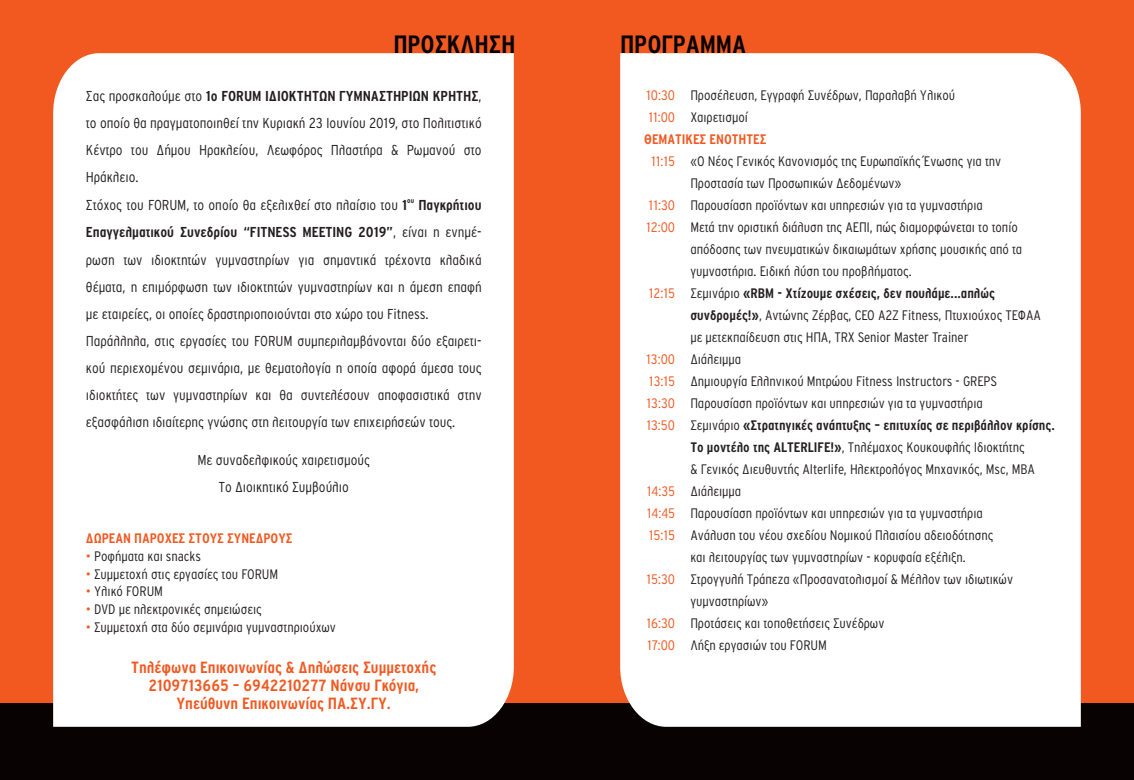
<style>
.page{position:relative;width:1134px;height:780px;background:#f15921}
.page>*{position:absolute;margin:0;border:0;box-sizing:border-box;transform-origin:0 0}
.t1{font:700 condensed 25px "PF Transit";color:#080302}
.t2{font:700 condensed 16.25px/17.8px "PF Transit";color:#f15921;text-align:center}
.t3{font:300 condensed 14.38px/27px "PF Transit";color:#231f20;text-align:justify}
.t4{font:300 condensed 13.75px/22px "PF Transit";color:#231f20}
.t5{font:300 condensed 13.75px/22px "PF Transit";color:#f15921}
.t6{font:700 condensed 13.75px "PF Transit";color:#f15921}
.t7{font:700 condensed 7.25px "PF Transit";color:#231f20}
.s1{font-weight:700}
.s2{color:#f15921}
</style>
<div class="page">
<div style="left:0;top:703px;width:1134px;height:77px;background:#080302"></div>
<div style="left:53px;top:53px;width:461px;height:673px;background:#fff"></div>
<div style="left:620px;top:53px;width:461px;height:673px;background:#fff"></div>
<h1 class="t1" style="left:393px;top:30px;width:123px">ΠΡΟΣΚΛΗΣΗ</h1>
<h1 class="t1" style="left:620px;top:30px;width:128px">ΠΡΟΓΡΑΜΜΑ</h1>
<p class="t3" style="left:86px;top:82px;width:397px">Σας προσκαλούμε στο <span class="s1">1ο FORUM ΙΔΙΟΚΤΗΤΩΝ ΓΥΜΝΑΣΤΗΡΙΩΝ ΚΡΗΤΗΣ</span>, το οποίο θα πραγματοποιηθεί την Κυριακή 23 Ιουνίου 2019, στο Πολιτιστικό Κέντρο του Δήμου Ηρακλείου, Λεωφόρος Πλαστήρα &amp; Ρωμανού στο</p>
<p class="t3" style="left:86px;top:163px;width:54px">Ηράκλειο.</p>
<p class="t7" style="left:407px;top:197px;width:8px">ου</p>
<p class="t3" style="left:86px;top:192px;width:397px">Στόχος του FORUM, το οποίο θα εξελιχθεί στο πλαίσιο του <span class="s1">1 Παγκρήτιου Επαγγελματικού Συνεδρίου “FITNESS MEETING 2019”</span>, είναι η ενημέ&shy;ρωση των ιδιοκτητών γυμναστηρίων για σημαντικά τρέχοντα κλαδικά θέματα, η επιμόρφωση των ιδιοκτητών γυμναστηρίων και η άμεση επαφή</p>
<p class="t3" style="left:86px;top:300px;width:344px">με εταιρείες, οι οποίες δραστηριοποιούνται στο χώρο του Fitness.</p>
<p class="t3" style="left:86px;top:327px;width:397px">Παράλληλα, στις εργασίες του FORUM συμπεριλαμβάνονται δύο εξαιρετι&shy;κού περιεχομένου σεμινάρια, με θεματολογία η οποία αφορά άμεσα τους ιδιοκτήτες των γυμναστηρίων και θα συντελέσουν αποφασιστικά στην</p>
<p class="t3" style="left:86px;top:408px;width:371px">εξασφάλιση ιδιαίτερης γνώσης στη λειτουργία των επιχειρήσεών τους.</p>
<p class="t3" style="left:198px;top:447px;width:174px;text-align:center">Με συναδελφικούς χαιρετισμούς<br>Το Διοικητικό Συμβούλιο</p>
<p class="t6" style="left:86px;top:530px;width:208px">ΔΩΡΕΑΝ ΠΑΡΟΧΕΣ ΣΤΟΥΣ ΣΥΝΕΔΡΟΥΣ</p>
<p class="t4" style="left:86px;top:544px;width:116px"><span class="s2">•</span> Ροφήματα και snacks</p>
<p class="t4" style="left:86px;top:562px;width:194px"><span class="s2">•</span> Συμμετοχή στις εργασίες του FORUM</p>
<p class="t4" style="left:86px;top:580px;width:78px"><span class="s2">•</span> Υλικό FORUM</p>
<p class="t4" style="left:86px;top:598px;width:177px"><span class="s2">•</span> DVD με ηλεκτρονικές σημειώσεις</p>
<p class="t4" style="left:86px;top:616px;width:252px"><span class="s2">•</span> Συμμετοχή στα δύο σεμινάρια γυμναστηριούχων</p>
<p class="t2" style="left:131px;top:658px;width:307px">Τηλέφωνα Επικοινωνίας &amp; Δηλώσεις Συμμετοχής<br>2109713665 – 6942210277 Νάνσυ Γκόγια,<br>Υπεύθυνη Επικοινωνίας ΠΑ.ΣΥ.ΓΥ.</p>
<p class="t4" style="left:690px;top:84px;width:266px">Προσέλευση, Εγγραφή Συνέδρων, Παραλαβή Υλικού<br>Χαιρετισμοί</p>
<p class="t4" style="left:690px;top:150px;width:366px">«Ο Νέος Γενικός Κανονισμός της Ευρωπαϊκής Ένωσης για την Προστασία των Προσωπικών Δεδομένων»<br>Παρουσίαση προϊόντων και υπηρεσιών για τα γυμναστήρια<br>Μετά την οριστική διάλυση της ΑΕΠΙ, πώς διαμορφώνεται το τοπίο απόδοσης των πνευματικών δικαιωμάτων χρήσης μουσικής από τα γυμναστήρια. Ειδική λύση του προβλήματος.<br>Σεμινάριο <span class="s1">«RBM - Χτίζουμε σχέσεις, δεν πουλάμε...απλώς συνδρομές!»</span>, Αντώνης Ζέρβας, CEO A2Z Fitness, Πτυχιούχος ΤΕΦΑΑ με μετεκπαίδευση στις ΗΠΑ, TRX Senior Master Trainer<br>Διάλειμμα<br>Δημιουργία Ελληνικού Μητρώου Fitness Instructors - GREPS Παρουσίαση προϊόντων και υπηρεσιών για τα γυμναστήρια<br>Σεμινάριο <span class="s1">«Στρατηγικές ανάπτυξης – επιτυχίας σε περιβάλλον κρίσης.<br>Το μοντέλο της ALTERLIFE!»</span>, Τηλέμαχος Κουκουφλής Ιδιοκτήτης<br>&amp; Γενικός Διευθυντής Alterlife, Ηλεκτρολόγος Μηχανικός, Msc, MBA Διάλειμμα<br>Παρουσίαση προϊόντων και υπηρεσιών για τα γυμναστήρια<br>Ανάλυση του νέου σχεδίου Νομικού Πλαισίου αδειοδότησης<br>και λειτουργίας των γυμναστηρίων - κορυφαία εξέλιξη.<br>Στρογγυλή Τράπεζα «Προσανατολισμοί &amp; Μέλλον των ιδιωτικών γυμναστηρίων»<br>Προτάσεις και τοποθετήσεις Συνέδρων<br>Λήξη εργασιών του FORUM</p>
<p class="t5" style="left:646px;top:84px;width:30px">10:30<br>11:00</p>
<p class="t6" style="left:644px;top:132px;width:124px">ΘΕΜΑΤΙΚΕΣ ΕΝΟΤΗΤΕΣ</p>
<p class="t5" style="left:651px;top:150px;width:26px">11:15</p>
<p class="t5" style="left:646px;top:194px;width:30px">11:30<br>12:00</p>
<p class="t5" style="left:649px;top:282px;width:28px">12:15</p>
<p class="t5" style="left:646px;top:348px;width:30px;text-align:justify">13:00<br>13:15<br>13:30<br>13:50</p>
<p class="t5" style="left:647px;top:480px;width:30px;text-align:justify">14:35<br>14:45<br>15:15</p>
<p class="t5" style="left:646px;top:568px;width:30px">15:30</p>
<p class="t5" style="left:646px;top:612px;width:30px">16:30<br>17:00</p>
</div>
